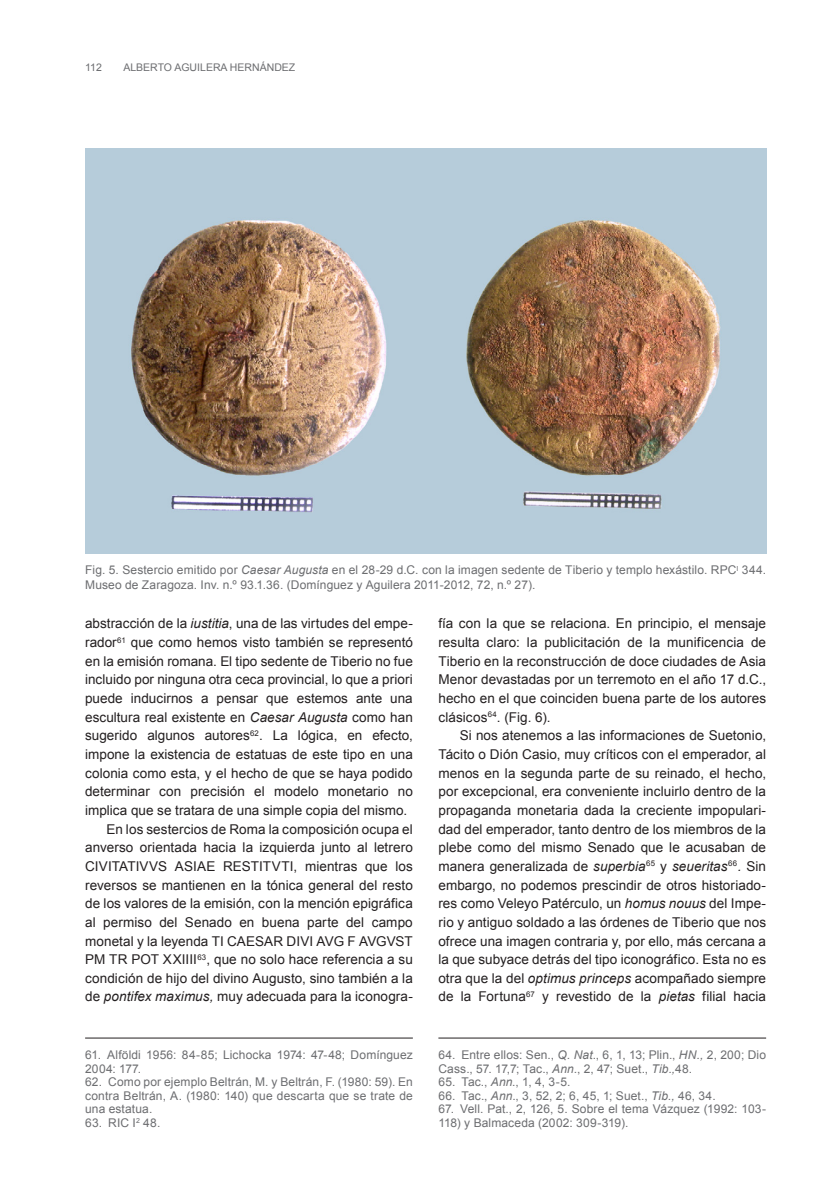
<style>
.page{position:relative;width:830px;height:1191px;background:#fff}
.page>*{position:absolute;margin:0;border:0;box-sizing:border-box;transform-origin:0 0}
.t1{font:13.5px/18.6px "Arial";letter-spacing:.005em;color:#231f20;text-align:justify}
.t2{font:12px/13.5px "Arial";letter-spacing:.01em;color:#6c6d70}
.t3{font:10.5px "Arial";color:#6c6d70}
.s1{font-style:italic}
</style>
<div class="page">
<hr style="left:85px;top:1037px;width:327px;height:1px;background:#231f20">
<hr style="left:438px;top:1037px;width:327px;height:1px;background:#231f20">
<img style="left:85px;top:149px;width:680px;height:404px">
<p class="t3" style="left:85px;top:62px;width:18px">112</p>
<p class="t3" style="left:123px;top:62px;width:173px">ALBERTO AGUILERA HERNÁNDEZ</p>
<p class="t2" style="left:85px;top:563px;width:682px;line-height:14.4px">Fig. 5. Sestercio emitido por <span class="s1">Caesar Augusta</span> en el 28-29 d.C. con la imagen sedente de Tiberio y templo hexástilo. RPC<sup>I</sup> 344.<br>Museo de Zaragoza. Inv. n.º 93.1.36. (Domínguez y Aguilera 2011-2012, 72, n.º 27).</p>
<p class="t1" style="left:85px;top:614px;width:329px">abstracción de la <span class="s1">iustitia</span>, una de las virtudes del empe-</p>
<p class="t1" style="left:85px;top:633px;width:329px">rador<sup>61</sup> que como hemos visto también se representó</p>
<p class="t1" style="left:85px;top:652px;width:329px">en la emisión romana. El tipo sedente de Tiberio no fue</p>
<p class="t1" style="left:85px;top:670px;width:329px">incluido por ninguna otra ceca provincial, lo que a priori</p>
<p class="t1" style="left:85px;top:689px;width:329px">puede inducirnos a pensar que estemos ante una</p>
<p class="t1" style="left:85px;top:707px;width:329px">escultura real existente en <span class="s1">Caesar Augusta</span> como han</p>
<p class="t1" style="left:85px;top:726px;width:329px">sugerido algunos autores<sup>62</sup>. La lógica, en efecto,</p>
<p class="t1" style="left:85px;top:745px;width:329px">impone la existencia de estatuas de este tipo en una</p>
<p class="t1" style="left:85px;top:763px;width:329px">colonia como esta, y el hecho de que se haya podido</p>
<p class="t1" style="left:85px;top:782px;width:329px">determinar con precisión el modelo monetario no</p>
<p class="t1" style="left:85px;top:801px;width:323px">implica que se tratara de una simple copia del mismo.</p>
<p class="t1" style="left:106px;top:819px;width:308px">En los sestercios de Roma la composición ocupa el</p>
<p class="t1" style="left:85px;top:838px;width:329px">anverso orientada hacia la izquierda junto al letrero</p>
<p class="t1" style="left:85px;top:857px;width:329px">CIVITATIVVS ASIAE RESTITVTI, mientras que los</p>
<p class="t1" style="left:85px;top:875px;width:329px">reversos se mantienen en la tónica general del resto</p>
<p class="t1" style="left:85px;top:894px;width:329px">de los valores de la emisión, con la mención epigráfica</p>
<p class="t1" style="left:85px;top:913px;width:329px">al permiso del Senado en buena parte del campo</p>
<p class="t1" style="left:85px;top:931px;width:329px">monetal y la leyenda TI CAESAR DIVI AVG F AVGVST</p>
<p class="t1" style="left:85px;top:950px;width:329px">PM TR POT XXIIII<sup>63</sup>, que no solo hace referencia a su</p>
<p class="t1" style="left:85px;top:968px;width:329px">condición de hijo del divino Augusto, sino también a la</p>
<p class="t1" style="left:85px;top:987px;width:329px">de <span class="s1">pontifex maximus,</span> muy adecuada para la iconogra-</p>
<p class="t2" style="left:85px;top:1048px;width:329px">61. Alföldi 1956: 84-85; Lichocka 1974: 47-48; Domínguez<br>2004: 177.</p>
<p class="t2" style="left:85px;top:1075px;width:329px;text-align:justify">62. Como por ejemplo Beltrán, M. y Beltrán, F. (1980: 59). En contra Beltrán, A. (1980: 140) que descarta que se trate de una estatua.</p>
<p class="t2" style="left:85px;top:1116px;width:77px">63. RIC I<sup>2</sup> 48.</p>
<p class="t1" style="left:438px;top:614px;width:329px">fía con la que se relaciona. En principio, el mensaje resulta claro: la publicitación de la munificencia de Tiberio en la reconstrucción de doce ciudades de Asia Menor devastadas por un terremoto en el año 17 d.C., hecho en el que coinciden buena parte de los autores clásicos<sup>64</sup>. (Fig. 6).</p>
<p class="t1" style="left:438px;top:726px;width:329px;text-indent:21px">Si nos atenemos a las informaciones de Suetonio, Tácito o Dión Casio, muy críticos con el emperador, al menos en la segunda parte de su reinado, el hecho, por excepcional, era conveniente incluirlo dentro de la propaganda monetaria dada la creciente impopulari&shy;dad del emperador, tanto dentro de los miembros de la plebe como del mismo Senado que le acusaban de manera generalizada de <span class="s1">superbia</span><sup>65</sup> y <span class="s1">seueritas</span><sup>66</sup><span class="s1">.</span> Sin embargo, no podemos prescindir de otros historiado&shy;res como Veleyo Patérculo, un <span class="s1">homus nouus</span> del Impe&shy;rio y antiguo soldado a las órdenes de Tiberio que nos ofrece una imagen contraria y, por ello, más cercana a la que subyace detrás del tipo iconográfico. Esta no es otra que la del <span class="s1">optimus princeps</span> acompañado siempre de la Fortuna<sup>67</sup> y revestido de la <span class="s1">pietas</span> filial hacia</p>
<p class="t2" style="left:438px;top:1048px;width:329px">64. Entre ellos: Sen., <span class="s1">Q. Nat</span>., 6, 1, 13; Plin., <span class="s1">HN.,</span> 2, 200; Dio<br>Cass., 57. 17,7; Tac., <span class="s1">Ann.</span>, 2, 47; Suet., <span class="s1">Tib.,</span>48.</p>
<p class="t2" style="left:438px;top:1075px;width:133px">65. Tac., <span class="s1">Ann</span>., 1, 4, 3-5.</p>
<p class="t2" style="left:438px;top:1089px;width:278px">66. Tac., <span class="s1">Ann</span>., 3, 52, 2; 6, 45, 1; Suet., <span class="s1">Tib.,</span> 46, 34.</p>
<p class="t2" style="left:438px;top:1102px;width:329px">67. Vell. Pat., 2, 126, 5. Sobre el tema Vázquez (1992: 103-<br>118) y Balmaceda (2002: 309-319).</p>
</div>
